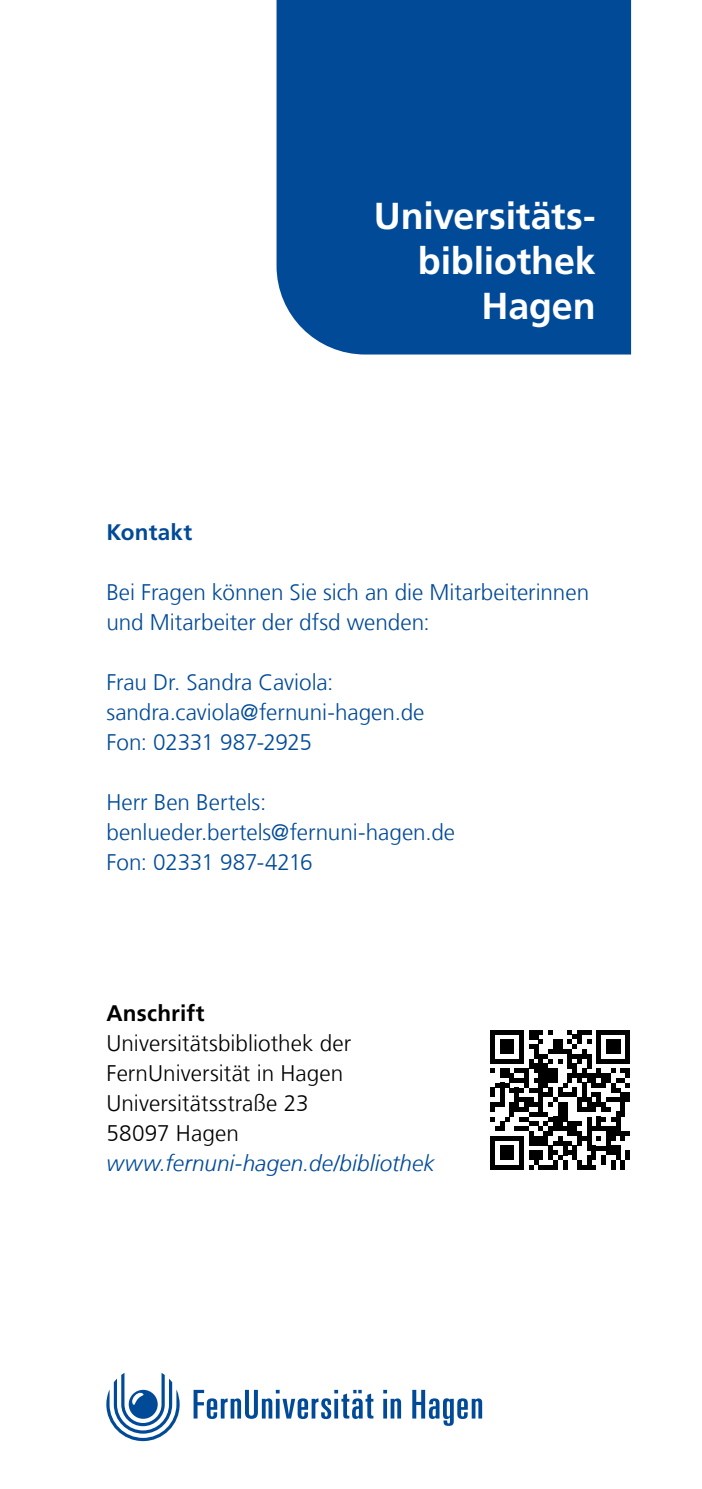
<style>
.page{position:relative;width:702px;height:1489px;background:#fff}
.page>*{position:absolute;margin:0;border:0;box-sizing:border-box;transform-origin:0 0}
.t1{font:700 37.5px/45px "Frutiger LT Com";letter-spacing:-.005em;color:#fff;text-align:right}
.t2{font:300 22.5px/30px "Frutiger LT Com";color:#004a98}
.t3{font:300 22.5px "Frutiger LT Com";letter-spacing:.005em;color:#000}
.t4{font:italic 300 22.5px "Frutiger LT Com";letter-spacing:.005em;color:#004a98}
.t5{font:700 22.5px "Frutiger LT Com";letter-spacing:.01em;color:#000}
.t6{font:700 22.5px "Frutiger LT Com";letter-spacing:.005em;color:#004a98}
</style>
<div class="page">
<svg style="left:193px;top:1389px;width:289px;height:36px"></svg>
<svg style="left:106px;top:1373px;width:74px;height:67px"></svg>
<div style="left:276px;top:0;width:355px;height:354px;background:#004a98"></div>
<svg style="left:490px;top:1030px;width:140px;height:139px"></svg>
<div style="left:625px;top:1150px;width:5px;height:9px;background:#000"></div>
<p class="t6" style="left:106px;top:519px;width:87px">Kontakt</p>
<p class="t1" style="left:374px;top:194px;width:223px">Universitäts&shy;bibliothek<br>Hagen</p>
<p class="t2" style="left:106px;top:577px;width:484px">Bei Fragen können Sie sich an die Mitarbeiterinnen und Mitarbeiter der dfsd wenden:</p>
<p class="t2" style="left:106px;top:667px;width:228px">Frau Dr. Sandra Caviola:</p>
<p class="t2" style="left:106px;top:697px;width:319px">sandra.caviola@fernuni-hagen.de</p>
<p class="t2" style="left:106px;top:727px;width:207px">Fon: 02331 987-2925</p>
<p class="t2" style="left:106px;top:787px;width:161px">Herr Ben Bertels:</p>
<p class="t2" style="left:106px;top:817px;width:350px">benlueder.bertels@fernuni-hagen.de</p>
<p class="t2" style="left:106px;top:847px;width:208px">Fon: 02331 987-4216</p>
<p class="t5" style="left:106px;top:999px;width:100px">Anschrift</p>
<p class="t3" style="left:106px;top:1029px;width:246px">Universitätsbibliothek der</p>
<p class="t3" style="left:106px;top:1059px;width:238px">FernUniversität in Hagen</p>
<p class="t3" style="left:106px;top:1089px;width:204px">Universitätsstraße 23</p>
<p class="t3" style="left:106px;top:1119px;width:134px">58097 Hagen</p>
<p class="t4" style="left:106px;top:1149px;width:330px">www.fernuni-hagen.de/bibliothek</p>
</div>
